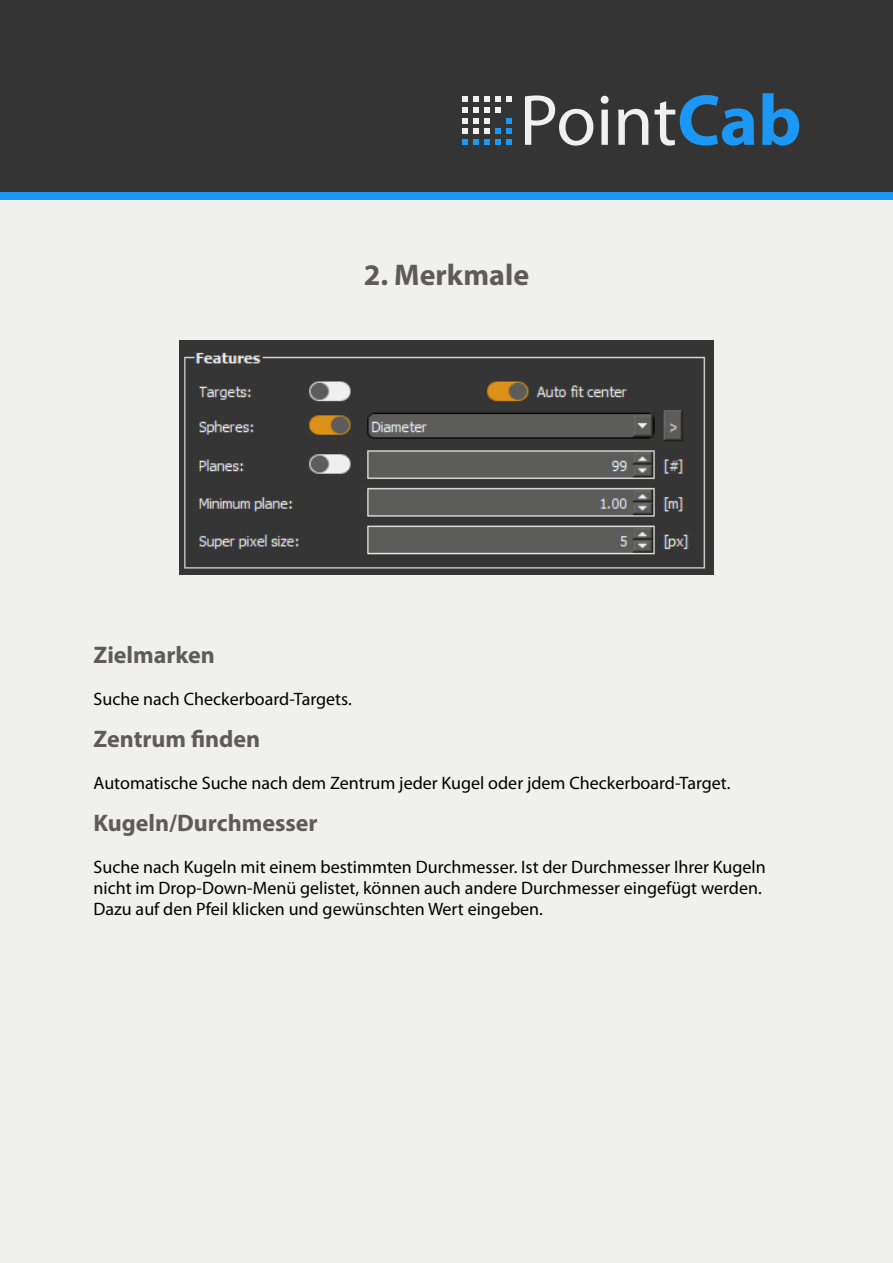
<style>
.page{position:relative;width:893px;height:1263px;background:#fff}
.page>*{position:absolute;margin:0;border:0;box-sizing:border-box;transform-origin:0 0}
.t1{font:700 30px "Myriad Pro";color:#5d5c5b}
.t2{font:700 24px "Myriad Pro";color:#5d5c5b}
.t3{font:18px/21px "Myriad Pro";color:#000}
</style>
<div class="page">
<div style="left:0;top:200px;width:893px;height:1063px;background:#f0f0ef"></div>
<div style="left:0;top:191px;width:893px;height:9px;background:#1b97f5"></div>
<div style="left:0;top:0;width:893px;height:191px;background:#343434"></div>
<svg style="left:525px;top:95px;width:68px;height:50px"></svg>
<svg style="left:601px;top:96px;width:8px;height:49px"></svg>
<svg style="left:618px;top:109px;width:30px;height:36px"></svg>
<svg style="left:654px;top:95px;width:100px;height:50px"></svg>
<svg style="left:762px;top:94px;width:37px;height:51px"></svg>
<svg style="left:462px;top:96px;width:49px;height:49px"></svg>
<img style="left:179px;top:341px;width:535px;height:233px">
<h1 class="t1" style="left:364px;top:255px;width:167px">2. Merkmale</h1>
<h2 class="t2" style="left:94px;top:639px;width:123px">Zielmarken</h2>
<p class="t3" style="left:94px;top:688px;width:260px">Suche nach Checkerboard-Targets.</p>
<h2 class="t2" style="left:94px;top:723px;width:168px">Zentrum finden</h2>
<p class="t3" style="left:94px;top:772px;width:638px">Automatische Suche nach dem Zentrum jeder Kugel oder jdem Checkerboard-Target.</p>
<h2 class="t2" style="left:94px;top:807px;width:226px">Kugeln/Durchmesser</h2>
<p class="t3" style="left:94px;top:856px;width:674px">Suche nach Kugeln mit einem bestimmten Durchmesser. Ist der Durchmesser Ihrer Kugeln nicht im Drop-Down-Menü gelistet, können auch andere Durchmesser eingefügt werden.<br>Dazu auf den Pfeil klicken und gewünschten Wert eingeben.</p>
</div>
